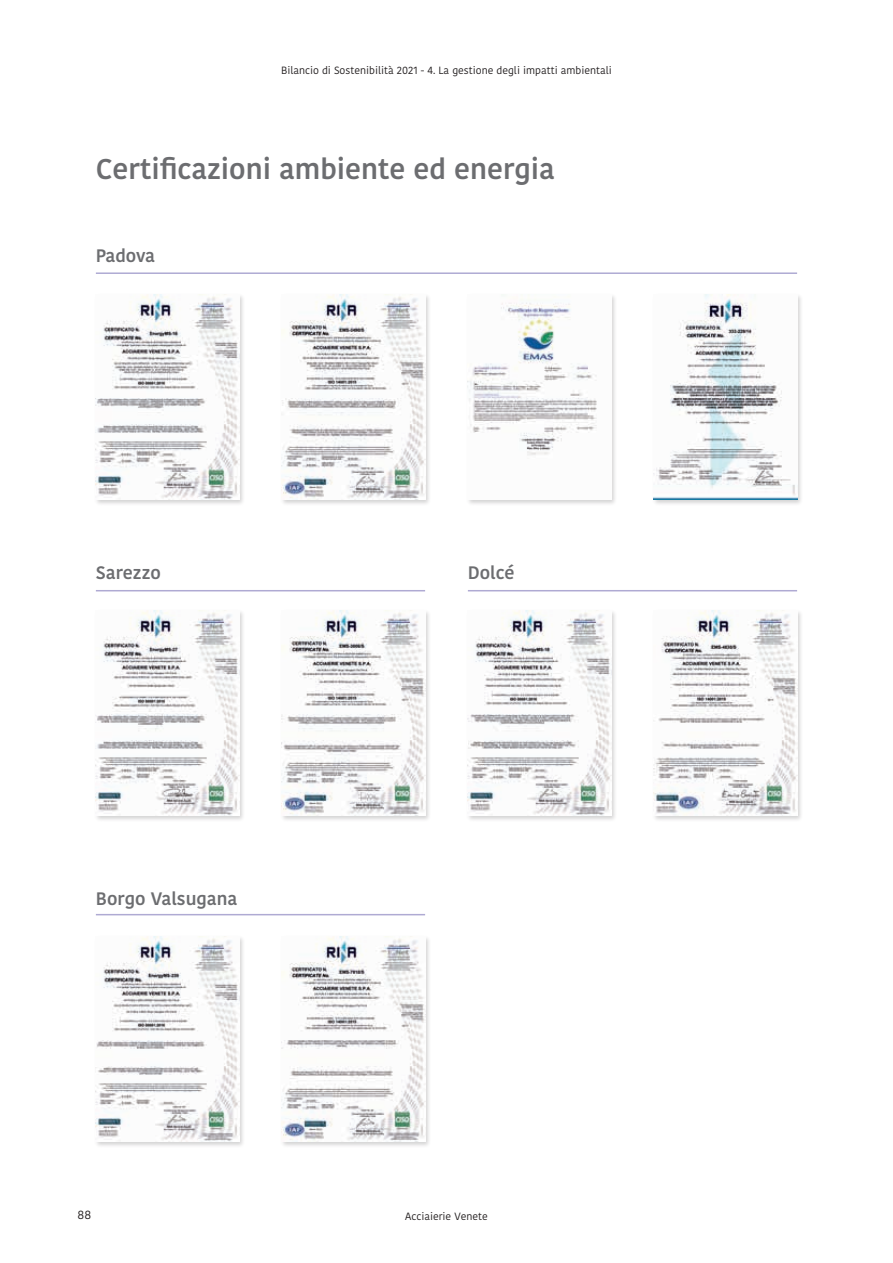
<style>
.page{position:relative;width:893px;height:1263px;background:#fff}
.page>*{position:absolute;margin:0;border:0;box-sizing:border-box;transform-origin:0 0}
.t1{font:600 28.5px "Kohinoor Bangla";color:#6c6d70}
.t2{font:600 18px "Kohinoor Bangla";color:#6c6d70}
.t3{font:12px "Kohinoor Bangla";color:#231f20}
.t4{font:10.5px "Kohinoor Bangla";color:#231f20}
</style>
<div class="page">
<div style="left:466px;top:293px;width:152px;height:213px;background:#231f20;opacity:.2"></div>
<img style="left:468px;top:295px;width:143px;height:205px">
<div style="left:652px;top:293px;width:152px;height:213px;background:#231f20;opacity:.2"></div>
<img style="left:654px;top:295px;width:143px;height:205px">
<div style="left:94px;top:293px;width:152px;height:213px;background:#231f20;opacity:.2"></div>
<img style="left:96px;top:295px;width:143px;height:205px">
<div style="left:280px;top:293px;width:152px;height:213px;background:#231f20;opacity:.2"></div>
<img style="left:282px;top:295px;width:143px;height:205px">
<div style="left:94px;top:935px;width:152px;height:213px;background:#231f20;opacity:.2"></div>
<img style="left:96px;top:937px;width:143px;height:205px">
<div style="left:280px;top:935px;width:152px;height:213px;background:#231f20;opacity:.2"></div>
<img style="left:282px;top:937px;width:143px;height:205px">
<div style="left:94px;top:609px;width:152px;height:214px;background:#231f20;opacity:.2"></div>
<img style="left:96px;top:611px;width:143px;height:205px">
<div style="left:280px;top:609px;width:152px;height:214px;background:#231f20;opacity:.2"></div>
<img style="left:282px;top:611px;width:143px;height:205px">
<div style="left:466px;top:609px;width:152px;height:214px;background:#231f20;opacity:.2"></div>
<img style="left:468px;top:611px;width:143px;height:205px">
<div style="left:652px;top:609px;width:152px;height:214px;background:#231f20;opacity:.2"></div>
<img style="left:654px;top:611px;width:143px;height:205px">
<hr style="left:96px;top:272px;width:701px;height:2px;background:#afaad3">
<hr style="left:96px;top:590px;width:329px;height:1px;background:#afaad3">
<hr style="left:96px;top:914px;width:329px;height:1px;background:#afaad3">
<hr style="left:468px;top:590px;width:329px;height:1px;background:#afaad3">
<p class="t4" style="left:281px;top:63px;width:332px">Bilancio di Sostenibilità 2021 - 4. La gestione degli impatti ambientali</p>
<h1 class="t1" style="left:96px;top:145px;width:460px">Certificazioni ambiente ed energia</h1>
<h2 class="t2" style="left:96px;top:241px;width:61px">Padova</h2>
<h2 class="t2" style="left:96px;top:557px;width:66px">Sarezzo</h2>
<h2 class="t2" style="left:468px;top:557px;width:48px">Dolcé</h2>
<h2 class="t2" style="left:96px;top:883px;width:143px">Borgo Valsugana</h2>
<p class="t3" style="left:78px;top:1205px;width:15px">88</p>
<p class="t4" style="left:405px;top:1208px;width:84px">Acciaierie Venete</p>
</div>
